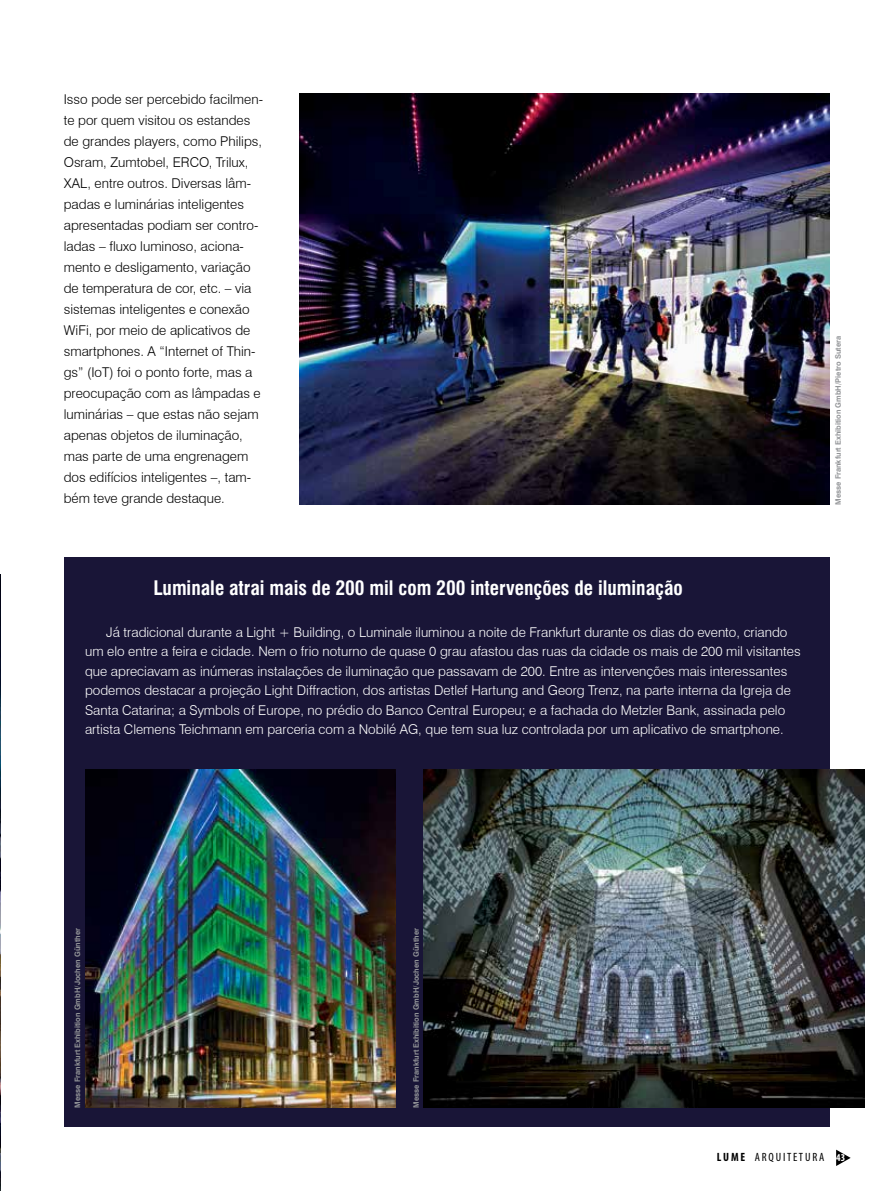
<style>
.page{position:relative;width:893px;height:1191px;background:#fff}
.page>*{position:absolute;margin:0;border:0;box-sizing:border-box;transform-origin:0 0}
.t1{font:700 condensed 19.5px "Swiss 721 BT";color:#fff}
.t2{font:300 13.5px/19.5px "Swiss 721 BT";color:#fff}
.t3{font:300 13.5px/21px "Swiss 721 BT";color:#000}
.t4{font:condensed 12px "Myriad";color:#000}
.t5{font:700 7.5px "Swiss 721 BT";color:#939598}
.s1{font-weight:700}
.s2{font-weight:700;font-size:10.5px;color:#fff}
</style>
<div class="page">
<svg style="left:836px;top:1149px;width:15px;height:17px"></svg>
<img style="left:0;top:574px;width:1px;height:617px">
<img style="left:299px;top:94px;width:530px;height:411px">
<div style="left:64px;top:557px;width:765px;height:569px;background:#191537"></div>
<img style="left:423px;top:770px;width:442px;height:337px">
<img style="left:85px;top:770px;width:310px;height:337px">
<p class="t3" style="left:64px;top:88px;width:201px">Isso pode ser percebido facilmen&shy;te por quem visitou os estandes de grandes players, como Philips,<br>Osram, Zumtobel, ERCO, Trilux,<br>XAL, entre outros. Diversas lâm&shy;padas e luminárias inteligentes apresentadas podiam ser contro&shy;ladas – fluxo luminoso, aciona&shy;mento e desligamento, variação de temperatura de cor, etc. – via sistemas inteligentes e conexão<br>WiFi, por meio de aplicativos de smartphones. A “Internet of Thin&shy;gs” (IoT) foi o ponto forte, mas a preocupação com as lâmpadas e luminárias – que estas não sejam apenas objetos de iluminação, mas parte de uma engrenagem dos edifícios inteligentes –, tam&shy;bém teve grande destaque.</p>
<h1 class="t1" style="left:153px;top:576px;width:531px">Luminale atrai mais de 200 mil com 200 intervenções de iluminação</h1>
<p class="t2" style="left:85px;top:622px;width:717px;text-indent:21px">Já tradicional durante a Light + Building, o Luminale iluminou a noite de Frankfurt durante os dias do evento, criando um elo entre a feira e cidade. Nem o frio noturno de quase 0 grau afastou das ruas da cidade os mais de 200 mil visitantes que apreciavam as inúmeras instalações de iluminação que passavam de 200. Entre as intervenções mais interessantes podemos destacar a projeção Light Diffraction, dos artistas Detlef Hartung and Georg Trenz, na parte interna da Igreja de Santa Catarina; a Symbols of Europe, no prédio do Banco Central Europeu; e a fachada do Metzler Bank, assinada pelo artista Clemens Teichmann em parceria com a Nobilé AG, que tem sua luz controlada por um aplicativo de smartphone.</p>
<p class="t5" style="left:833px;top:505px;width:170px;rotate:-90deg">Messe Frankfurt Exhibition GmbH/Pietro Sutera</p>
<p class="t5" style="left:73px;top:1107px;width:181px;rotate:-90deg">Messe Frankfurt Exhibition GmbH/Jochen Günther</p>
<p class="t5" style="left:412px;top:1107px;width:181px;rotate:-90deg">Messe Frankfurt Exhibition GmbH/Jochen Günther</p>
<p class="t4" style="left:717px;top:1151px;width:130px"><span class="s1">L U M E</span> A R Q U I T E T U R A <span class="s2">43</span></p>
</div>
